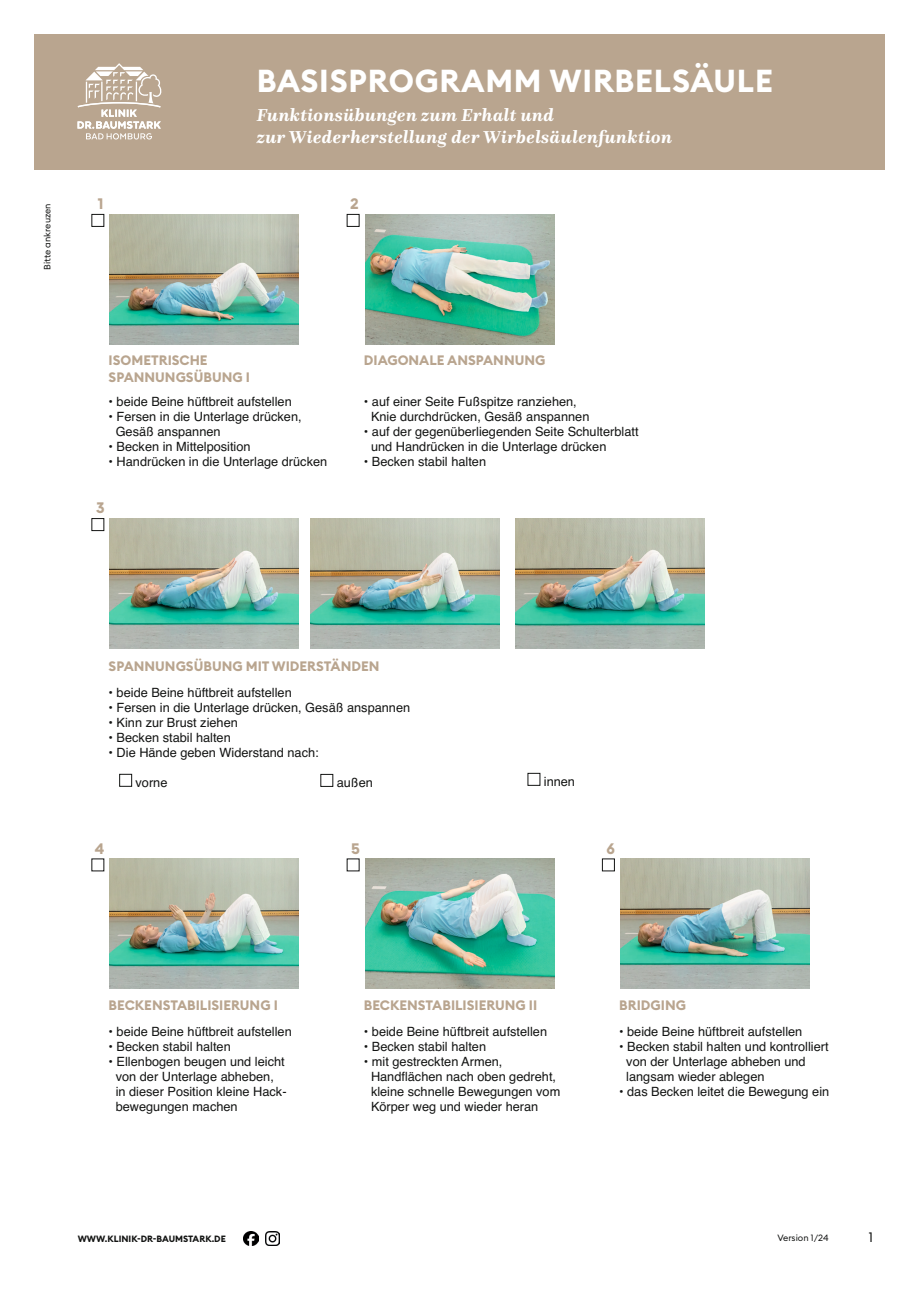
<style>
.page{position:relative;width:919px;height:1289px;background:#fff}
.page>*{position:absolute;margin:0;border:0;box-sizing:border-box;transform-origin:0 0}
._01_Bold_28pt{font:700 31.35px "Euclid Square";letter-spacing:.025em;color:#fff}
._01_Bold_28pt-2{font:italic 700 18px "Questa";letter-spacing:.025em;color:#fff}
.t1{font:700 15px "Euclid Square";color:#b9a58f}
.t2{font:700 13.5px "Euclid Square";color:#b9a58f}
.t3{font:13.5px "Euclid Square";color:#131413}
.t4{font:12.75px/15px "Helvetica";color:#131413}
.t5{font:700 9px "Euclid Square";color:#131413}
.t6{font:9px "Euclid Square";color:#131413}
</style>
<div class="page">
<div style="left:34px;top:34px;width:850px;height:136px;background:#b9a58f"></div>
<svg style="left:77px;top:63px;width:85px;height:76px"></svg>
<img style="left:265px;top:1231px;width:14px;height:14px">
<img style="left:244px;top:1231px;width:14px;height:14px">
<div style="left:119px;top:774px;width:13px;height:12px;border:1px solid #131413"></div>
<img style="left:110px;top:214px;width:189px;height:130px">
<img style="left:110px;top:518px;width:189px;height:130px">
<img style="left:110px;top:858px;width:189px;height:130px">
<img style="left:365px;top:214px;width:189px;height:130px">
<img style="left:311px;top:518px;width:189px;height:130px">
<img style="left:365px;top:858px;width:189px;height:130px">
<img style="left:620px;top:858px;width:189px;height:130px">
<div style="left:91px;top:214px;width:13px;height:13px;border:1px solid #131413"></div>
<div style="left:91px;top:518px;width:13px;height:13px;border:1px solid #131413"></div>
<div style="left:347px;top:214px;width:12px;height:13px;border:1px solid #131413"></div>
<img style="left:516px;top:518px;width:188px;height:130px">
<p class="t6" style="left:42px;top:270px;width:68px;rotate:-90deg">Bitte ankreuzen</p>
<p class="t1" style="left:98px;top:194px;width:7px">1</p>
<p class="_01_Bold_28pt" style="left:257px;top:61px;width:518px">BASISPROGRAMM WIRBELSÄULE</p>
<p class="_01_Bold_28pt-2" style="left:257px;top:104px;width:298px">Funktionsübungen zum Erhalt und</p>
<p class="_01_Bold_28pt-2" style="left:257px;top:125px;width:417px">zur Wiederherstellung der Wirbelsäulenfunktion</p>
<p class="t1" style="left:350px;top:194px;width:10px">2</p>
<p class="t2" style="left:109px;top:352px;width:100px">ISOMETRISCHE</p>
<p class="t2" style="left:109px;top:368px;width:143px">SPANNUNGSÜBUNG I</p>
<p class="t4" style="left:109px;top:394px;width:185px">• beide Beine hüftbreit aufstellen</p>
<p class="t4" style="left:109px;top:409px;width:194px">• Fersen in die Unterlage drücken,</p>
<p class="t4" style="left:116px;top:424px;width:106px">Gesäß anspannen</p>
<p class="t4" style="left:109px;top:439px;width:143px">• Becken in Mittelposition</p>
<p class="t4" style="left:109px;top:454px;width:220px">• Handrücken in die Unterlage drücken</p>
<p class="t1" style="left:96px;top:498px;width:10px">3</p>
<p class="t2" style="left:364px;top:352px;width:183px">DIAGONALE ANSPANNUNG</p>
<p class="t4" style="left:364px;top:394px;width:214px">• auf einer Seite Fußspitze ranziehen,</p>
<p class="t4" style="left:371px;top:409px;width:220px">Knie durchdrücken, Gesäß anspannen</p>
<p class="t4" style="left:364px;top:424px;width:276px">• auf der gegenüberliegenden Seite Schulterblatt</p>
<p class="t4" style="left:371px;top:439px;width:237px">und Handrücken in die Unterlage drücken</p>
<p class="t4" style="left:364px;top:454px;width:124px">• Becken stabil halten</p>
<p class="t2" style="left:109px;top:657px;width:272px">SPANNUNGSÜBUNG MIT WIDERSTÄNDEN</p>
<p class="t4" style="left:109px;top:685px;width:185px">• beide Beine hüftbreit aufstellen</p>
<p class="t4" style="left:109px;top:700px;width:303px">• Fersen in die Unterlage drücken, Gesäß anspannen</p>
<p class="t4" style="left:109px;top:715px;width:131px">• Kinn zur Brust ziehen</p>
<p class="t4" style="left:109px;top:730px;width:124px">• Becken stabil halten</p>
<p class="t4" style="left:109px;top:745px;width:211px">• Die Hände geben Widerstand nach:</p>
<p class="t4" style="left:136px;top:775px;width:33px">vorne</p>
<p class="t4" style="left:337px;top:775px;width:38px">außen</p>
<p class="t4" style="left:544px;top:774px;width:33px">innen</p>
<p class="t1" style="left:95px;top:838px;width:11px">4</p>
<p class="t1" style="left:351px;top:838px;width:10px">5</p>
<p class="t1" style="left:606px;top:838px;width:10px">6</p>
<p class="t2" style="left:109px;top:996px;width:171px">BECKENSTABILISIERUNG I</p>
<p class="t2" style="left:364px;top:996px;width:175px">BECKENSTABILISIERUNG II</p>
<p class="t2" style="left:619px;top:996px;width:68px">BRIDGING</p>
<p class="t4" style="left:109px;top:1024px;width:185px">• beide Beine hüftbreit aufstellen</p>
<p class="t4" style="left:109px;top:1039px;width:124px">• Becken stabil halten</p>
<p class="t4" style="left:109px;top:1054px;width:177px">• Ellenbogen beugen und leicht</p>
<p class="t4" style="left:116px;top:1069px;width:160px">von der Unterlage abheben,</p>
<p class="t4" style="left:116px;top:1084px;width:172px">in dieser Position kleine Hack-</p>
<p class="t4" style="left:116px;top:1099px;width:123px">bewegungen machen</p>
<p class="t4" style="left:364px;top:1024px;width:185px">• beide Beine hüftbreit aufstellen</p>
<p class="t4" style="left:364px;top:1039px;width:124px">• Becken stabil halten</p>
<p class="t4" style="left:364px;top:1054px;width:140px">• mit gestreckten Armen,</p>
<p class="t4" style="left:371px;top:1069px;width:191px">Handflächen nach oben gedreht, kleine schnelle Bewegungen vom<br>Körper weg und wieder heran</p>
<p class="t4" style="left:619px;top:1024px;width:185px">• beide Beine hüftbreit aufstellen</p>
<p class="t4" style="left:626px;top:1039px;width:204px;text-indent:-7px">• Becken stabil halten und kontrolliert von der Unterlage abheben und</p>
<p class="t4" style="left:626px;top:1069px;width:140px">langsam wieder ablegen</p>
<p class="t4" style="left:619px;top:1084px;width:211px">• das Becken leitet die Bewegung ein</p>
<p class="t5" style="left:78px;top:1232px;width:150px">WWW.KLINIK-DR-BAUMSTARK.DE</p>
<p class="t6" style="left:777px;top:1231px;width:53px">Version 1/24</p>
<p class="t3" style="left:868px;top:1227px;width:6px">1</p>
</div>
